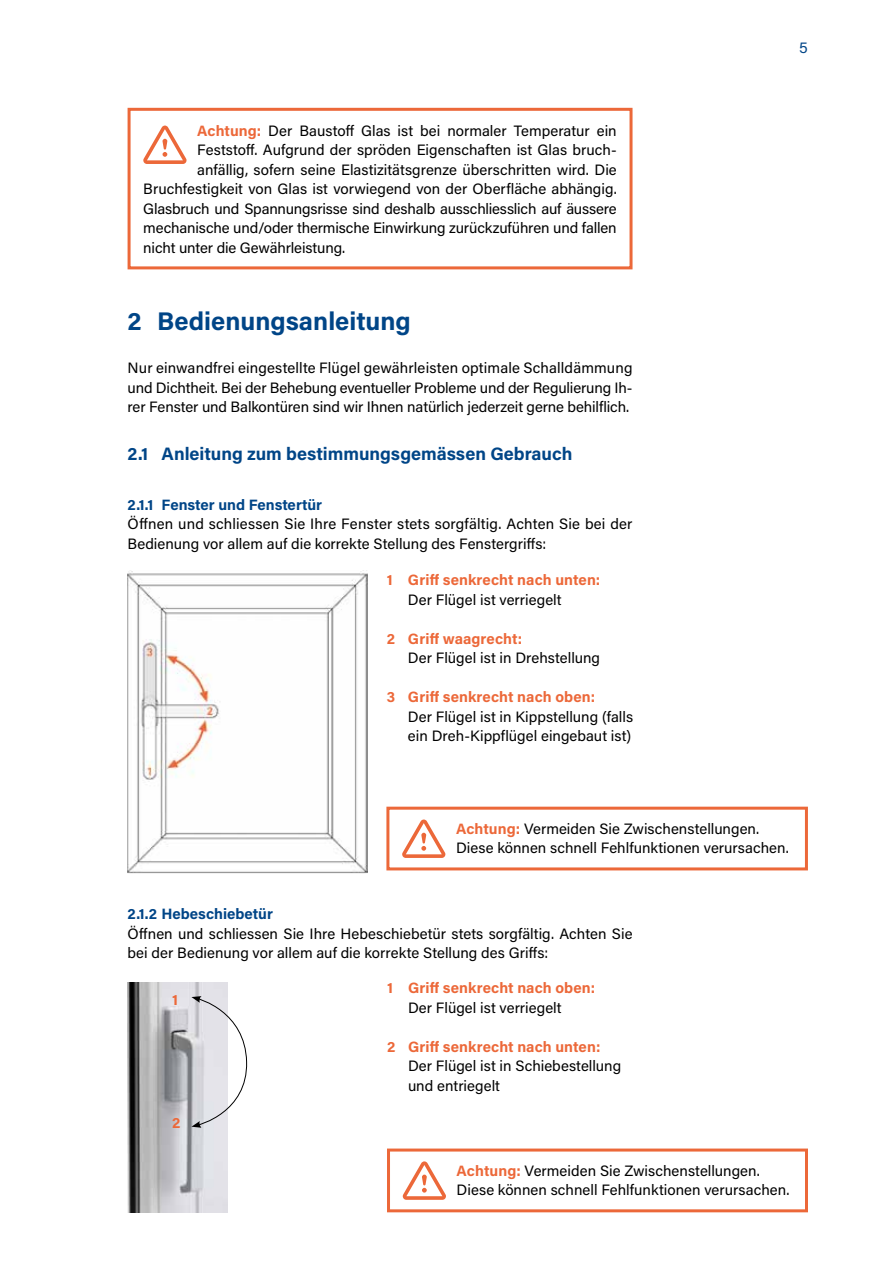
<style>
.page{position:relative;width:893px;height:1263px;background:#fff}
.page>*{position:absolute;margin:0;border:0;box-sizing:border-box;transform-origin:0 0}
.t1{font:700 25.5px "Acumin Pro";color:#004587}
.t2{font:700 18px "Acumin Pro";color:#004587}
.t3{font:15px/19.5px "Acumin Pro";color:#000}
.t4{font:700 15px "Acumin Pro";letter-spacing:.005em;color:#ec6839}
.t5{font:700 15px "Acumin Pro";color:#004587}
.t6{font:15px "Acumin Pro";color:#004587}
.s1{font-weight:700;color:#ec6839}
</style>
<div class="page">
<svg style="left:143px;top:126px;width:44px;height:38px"></svg>
<div style="left:128px;top:108px;width:504px;height:161px;border:3px solid #ec6839"></div>
<svg style="left:402px;top:819px;width:43px;height:39px"></svg>
<div style="left:386px;top:807px;width:422px;height:63px;border:3px solid #ec6839"></div>
<img style="left:128px;top:570px;width:240px;height:303px">
<svg style="left:403px;top:1161px;width:43px;height:39px"></svg>
<div style="left:387px;top:1148px;width:421px;height:64px;border:3px solid #ec6839"></div>
<img style="left:128px;top:982px;width:100px;height:230px">
<svg style="left:191px;top:996px;width:57px;height:132px"></svg>
<p class="t3" style="left:197px;top:120px;width:421px"><span class="s1">Achtung:</span> Der Baustoff Glas ist bei normaler Temperatur ein</p>
<p class="t3" style="left:197px;top:140px;width:421px">Feststoff. Aufgrund der spröden Eigenschaften ist Glas bruch-</p>
<p class="t3" style="left:197px;top:159px;width:421px">anfällig, sofern seine Elastizitätsgrenze überschritten wird. Die</p>
<p class="t3" style="left:143px;top:179px;width:475px">Bruchfestigkeit von Glas ist vorwiegend von der Oberfläche abhängig.</p>
<p class="t3" style="left:143px;top:198px;width:475px">Glasbruch und Spannungsrisse sind deshalb ausschliesslich auf äussere</p>
<p class="t3" style="left:143px;top:218px;width:475px">mechanische und/oder thermische Einwirkung zurückzuführen und fallen</p>
<p class="t3" style="left:143px;top:237px;width:203px">nicht unter die Gewährleistung.</p>
<h1 class="t1" style="left:128px;top:303px;width:285px">2 Bedienungsanleitung</h1>
<p class="t3" style="left:128px;top:357px;width:506px;text-align:justify">Nur einwandfrei eingestellte Flügel gewährleisten optimale Schalldämmung und Dichtheit. Bei der Behebung eventueller Probleme und der Regulierung Ih&shy;rer Fenster und Balkontüren sind wir Ihnen natürlich jederzeit gerne behilflich.</p>
<p class="t2" style="left:128px;top:441px;width:446px">2.1 Anleitung zum bestimmungsgemässen Gebrauch</p>
<p class="t5" style="left:128px;top:494px;width:196px">2.1.1 Fenster und Fenstertür</p>
<p class="t3" style="left:128px;top:513px;width:506px">Öffnen und schliessen Sie Ihre Fenster stets sorgfältig. Achten Sie bei der<br>Bedienung vor allem auf die korrekte Stellung des Fenstergriffs:</p>
<p class="t4" style="left:387px;top:570px;width:215px">1 Griff senkrecht nach unten:</p>
<p class="t3" style="left:408px;top:589px;width:155px">Der Flügel ist verriegelt</p>
<p class="t4" style="left:387px;top:628px;width:137px">2 Griff waagrecht:</p>
<p class="t3" style="left:408px;top:648px;width:194px">Der Flügel ist in Drehstellung</p>
<p class="t4" style="left:387px;top:687px;width:210px">3 Griff senkrecht nach oben:</p>
<p class="t3" style="left:408px;top:706px;width:227px">Der Flügel ist in Kippstellung (falls ein Dreh-Kippflügel eingebaut ist)</p>
<p class="t6" style="left:799px;top:37px;width:10px">5</p>
<p class="t3" style="left:456px;top:818px;width:334px"><span class="s1">Achtung:</span> Vermeiden Sie Zwischenstellungen.<br>Diese können schnell Fehlfunktionen verursachen.</p>
<p class="t5" style="left:128px;top:903px;width:147px">2.1.2 Hebeschiebetür</p>
<p class="t3" style="left:128px;top:923px;width:506px">Öffnen und schliessen Sie Ihre Hebeschiebetür stets sorgfältig. Achten Sie bei der Bedienung vor allem auf die korrekte Stellung des Griffs:</p>
<p class="t4" style="left:387px;top:977px;width:210px">1 Griff senkrecht nach oben:</p>
<p class="t3" style="left:408px;top:997px;width:155px">Der Flügel ist verriegelt</p>
<p class="t4" style="left:387px;top:1036px;width:215px">2 Griff senkrecht nach unten:</p>
<p class="t3" style="left:408px;top:1056px;width:215px">Der Flügel ist in Schiebestellung und entriegelt</p>
<p class="t4" style="left:172px;top:989px;width:7px">1</p>
<p class="t4" style="left:172px;top:1112px;width:10px">2</p>
<p class="t3" style="left:457px;top:1160px;width:334px"><span class="s1">Achtung:</span> Vermeiden Sie Zwischenstellungen.<br>Diese können schnell Fehlfunktionen verursachen.</p>
</div>
